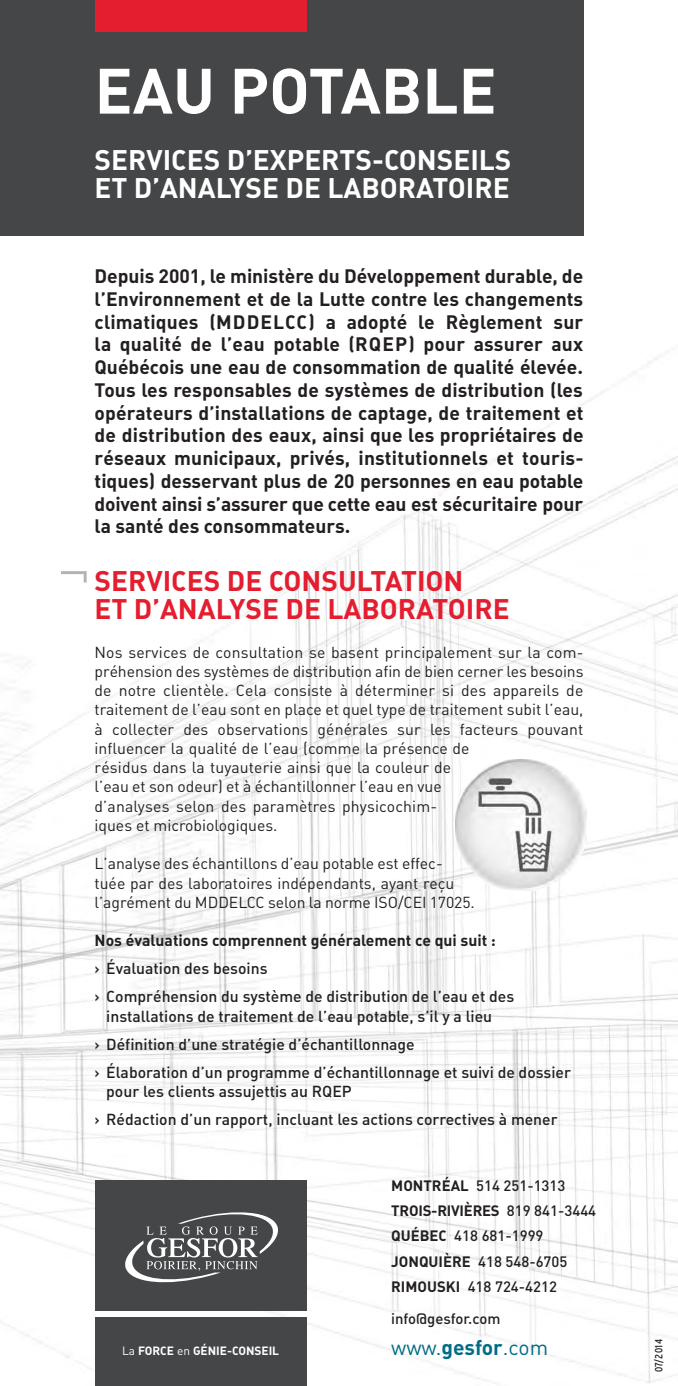
<style>
.page{position:relative;width:678px;height:1386px;background:#fff}
.page>*{position:absolute;margin:0;border:0;box-sizing:border-box;transform-origin:0 0}
.t1{font:63px "DIN Bold Alternate";color:#fff}
.t2{font:300 63px "DIN";color:#b2b3b7}
.t3{font:28px/28px "DIN Bold Alternate";color:#fff}
.t4{font:28px/28px "DIN Bold Alternate";color:#e41d2f}
.t5{font:21px "DIN";color:#006d86}
.t6{font:19.25px/22.8px "DIN Bold Alternate";color:#231f20;text-align:justify}
.t7{font:15.75px/19.2px "DIN Regular Alternate";color:#231f20}
.t8{font:15.75px/28px "DIN Medium Alternate";color:#231f20}
.t9{font:15.75px "DIN Bold Alternate";color:#231f20}
.t10{font:500 14.88px/25.4px "DIN";color:#231f20}
.t11{font:14.88px "DIN Bold Alternate";letter-spacing:-.015em;color:#231f20}
.t12{font:14.88px "DIN Medium Alternate";color:#231f20}
.t13{font:11.9px "DIN Bold Alternate";color:#fff}
.t14{font:condensed 10.5px "Interstate";letter-spacing:.045em;color:#231f20}
.s1{font-family:"DIN";font-weight:700}
.s2{font-family:"DIN"}
.s3{font-family:"DIN Regular Alternate"}
.s4{font-family:"DIN Bold Alternate";font-weight:400}
.s5{font-family:"DIN";font-weight:500}
.s6{font-family:"DIN Bold Alternate"}
</style>
<div class="page">
<img style="left:0;top:358px;width:677px;height:1028px">
<div style="left:0;top:0;width:583px;height:236px;background:#454647"></div>
<div style="left:95px;top:1317px;width:211px;height:69px;background:#454647"></div>
<div style="left:95px;top:1181px;width:211px;height:130px;background:#454647"></div>
<svg style="left:125px;top:1212px;width:153px;height:71px"></svg>
<div style="left:95px;top:0;width:211px;height:32px;background:#e41d2f"></div>
<svg style="left:453px;top:757px;width:135px;height:135px"></svg>
<img style="left:455px;top:759px;width:131px;height:131px;border-radius:50%">
<h1 class="t1" style="left:94px;top:55px;width:403px">EAU POTABLE</h1>
<h2 class="t3" style="left:94px;top:146px;width:418px">SERVICES D’EXPERTS-CONSEILS<br>ET D’ANALYSE DE LABORATOIRE</h2>
<h1 class="t2" style="left:58px;top:531px;width:34px">¬</h1>
<p class="t6" style="left:94px;top:265px;width:490px">Depuis <span class="s1">2001</span>, le ministère du Développement durable, de l’Environnement et de la Lutte contre les changements climatiques (MDDELCC) a adopté le Règlement sur la qualité de l’eau potable (RQEP) pour assurer aux Québécois une eau de consommation de qualité élevée.<br>Tous les responsables de systèmes de distribution (les opérateurs d’installations de captage, de traitement et de distribution des eaux, ainsi que les propriétaires de réseaux municipaux, privés, institutionnels et touris&shy;tiques) desservant plus de <span class="s1">20</span> personnes en eau potable doivent ainsi s’assurer que cette eau est sécuritaire pour la santé des consommateurs.</p>
<h2 class="t4" style="left:94px;top:568px;width:416px">SERVICES DE CONSULTATION<br>ET D’ANALYSE DE LABORATOIRE</h2>
<p class="t7" style="left:94px;top:643px;width:490px">Nos services de consultation se basent principalement sur la com&shy;préhension des systèmes de distribution afin de bien cerner les besoins de notre clientèle. Cela consiste à déterminer si des appareils de traitement de l’eau sont en place et quel type de traitement subit l’eau, à collecter des observations générales sur les facteurs pouvant influencer la qualité de l’eau (comme la présence de<br>résidus dans la tuyauterie ainsi que la couleur de<br>l’eau et son odeur) et à échantillonner l’eau en vue<br>d’analyses selon des paramètres physicochim-<br>iques et microbiologiques.</p>
<p class="t7" style="left:94px;top:854px;width:381px">L’analyse des échantillons d’eau potable est effec&shy;tuée par des laboratoires indépendants, ayant reçu l’agrément du MDDELCC selon la norme ISO/CEI <span class="s2">17025</span>.</p>
<p class="t9" style="left:94px;top:932px;width:402px">Nos évaluations comprennent généralement ce qui suit :</p>
<p class="t8" style="left:94px;top:955px;width:421px">› Évaluation des besoins<br>› Compréhension du système de distribution de l’eau et des</p>
<p class="t8" style="left:94px;top:1002px;width:477px;text-indent:12px">installations de traitement de l’eau potable, s’il y a lieu<br>› Définition d’une stratégie d’échantillonnage<br>› Élaboration d’un programme d’échantillonnage et suivi de dossier</p>
<p class="t8" style="left:94px;top:1077px;width:464px;text-indent:12px">pour les clients assujettis au RQEP<br>› Rédaction d’un rapport, incluant les actions correctives à mener</p>
<p class="t13" style="left:122px;top:1344px;width:158px"><span class="s3">La</span> FORCE <span class="s3">en</span> GÉNIE-CONSEIL</p>
<p class="t10" style="left:391px;top:1173px;width:175px"><span class="s4">MONTRÉAL</span> 514 251-1313</p>
<p class="t11" style="left:391px;top:1202px;width:206px">TROIS-RIVIÈRES <span class="s5">819 841-3444</span></p>
<p class="t10" style="left:391px;top:1223px;width:177px"><span class="s4">QUÉBEC</span> 418 681-1999<br><span class="s4">JONQUIÈRE</span> 418 548-6705<br><span class="s4">RIMOUSKI</span> 418 724-4212</p>
<p class="t12" style="left:391px;top:1310px;width:111px">info@gesfor.com</p>
<h3 class="t5" style="left:391px;top:1336px;width:158px">www.<span class="s6">gesfor</span>.com</h3>
<p class="t14" style="left:652px;top:1372px;width:34px;rotate:-90deg">07/2014</p>
</div>
